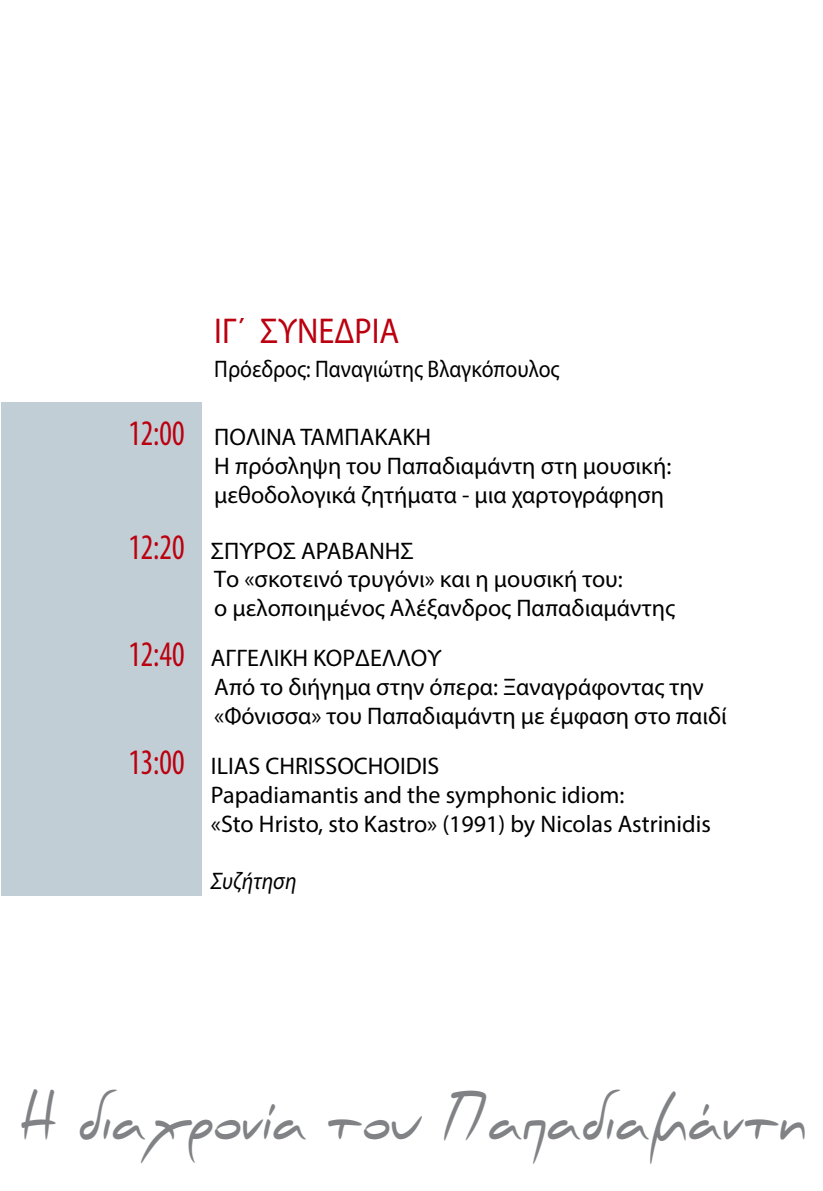
<style>
.page{position:relative;width:823px;height:1191px;background:#fff}
.page>*{position:absolute;margin:0;border:0;box-sizing:border-box;transform-origin:0 0}
.t1{font:700 65.4px "PF Scandal Pro";letter-spacing:-.03em;color:#808285;scale:.73 1}
.t2{font:36px "Myriad Pro";color:#bb000f;scale:.9 1}
.t3{font:24px/28.8px "Myriad Pro";color:#000}
.t4{font:24px "Myriad Pro";color:#000;scale:.9 1}
.t5{font:italic 24px "Myriad Pro";color:#000;scale:.9 1}
.s1{font-stretch:condensed;font-size:36px;color:#bb000f}
</style>
<div class="page">
<div style="left:1px;top:402px;width:200px;height:493px;background:#c2ced5"></div>
<h2 class="t2" style="left:214px;top:309px;width:207px">ΙΓ΄ ΣΥΝΕΔΡΙΑ</h2>
<p class="t4" style="left:214px;top:354px;width:385px">Πρόεδρος: Παναγιώτης Βλαγκόπουλος</p>
<p class="t3" style="left:214px;top:422px;width:458px;text-indent:-86px"><span class="s1">12:00</span> ΠOΛΙΝΑ ΤΑΜΠΑΚΑΚΗ<br>Η πρόσληψη του Παπαδιαμάντη στη μουσική: μεθοδολογικά ζητήματα - μια χαρτογράφηση</p>
<p class="t3" style="left:214px;top:536px;width:462px;text-indent:-86px"><span class="s1">12:20</span> ΣΠΥΡΟΣ ΑΡΑΒΑΝΗΣ<br>Το «σκοτεινό τρυγόνι» και η μουσική του:<br>ο μελοποιημένος Αλέξανδρος Παπαδιαμάντης</p>
<p class="t3" style="left:214px;top:643px;width:513px;text-indent:-86px"><span class="s1">12:40</span> ΑΓΓΕΛΙΚΗ ΚΟΡΔΕΛΛΟΥ<br>Από το διήγημα στην όπερα: Ξαναγράφοντας την «Φόνισσα» του Παπαδιαμάντη με έμφαση στο παιδί</p>
<p class="t3" style="left:211px;top:751px;width:501px;text-indent:-82px"><span class="s1">13:00</span> ILIAS CHRISSOCHOIDIS<br>Papadiamantis and the symphonic idiom:<br>«Sto Hristo, sto Kastro» (1991) by Nicolas Astrinidis</p>
<p class="t5" style="left:211px;top:866px;width:97px">Συζήτηση</p>
<h1 class="t1" style="left:19px;top:1078px;width:1079px">Η διαχρονία του Παπαδιαµάντη</h1>
</div>
